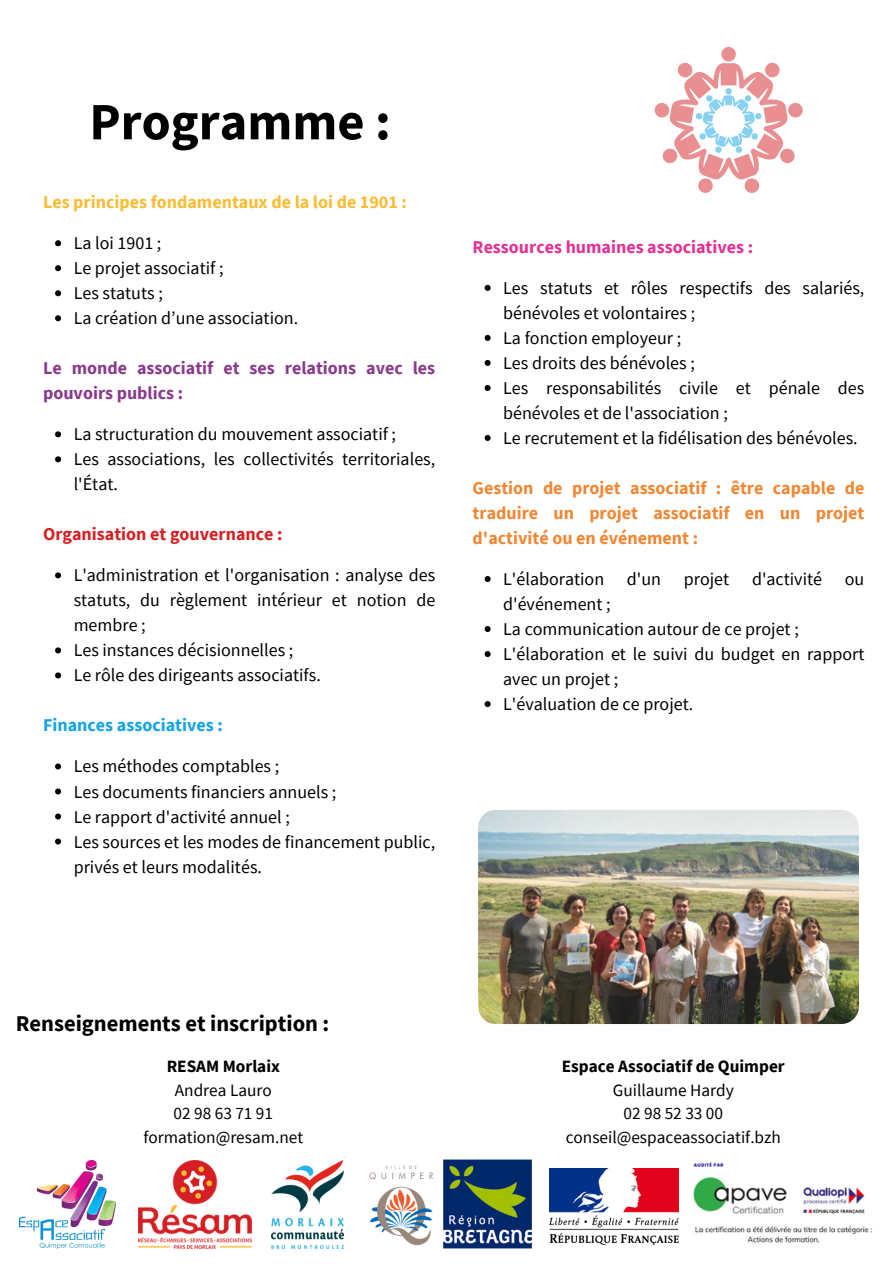
<style>
.page{position:relative;width:893px;height:1264px;background:#fff}
.page>*{position:absolute;margin:0;border:0;box-sizing:border-box;transform-origin:0 0}
.t1{font:700 52.5px "Source Sans Pro";color:#000}
.t2{font:700 22.5px "Source Sans Pro";color:#000}
.t3{font:18px/25px "Source Sans Pro";color:#000}
.t4{font:700 18px/25px "Source Sans Pro";color:#f18733;text-align:justify}
.t5{font:700 18px/25px "Source Sans Pro";color:#8a3a8d}
.t6{font:700 18px "Source Sans Pro";color:#fbbc33}
.t7{font:700 18px "Source Sans Pro";color:#e33193}
.t8{font:700 18px "Source Sans Pro";color:#d62024}
.t9{font:700 18px "Source Sans Pro";color:#14a4e4}
.t10{font:17.25px "Source Sans Pro";color:#000}
.t11{font:700 17.25px "Source Sans Pro";color:#000}
</style>
<div class="page">
<svg style="left:484px;top:285px;width:6px;height:6px"></svg>
<svg style="left:484px;top:335px;width:6px;height:6px"></svg>
<svg style="left:484px;top:360px;width:6px;height:6px"></svg>
<svg style="left:484px;top:385px;width:6px;height:6px"></svg>
<svg style="left:484px;top:435px;width:6px;height:6px"></svg>
<svg style="left:484px;top:576px;width:6px;height:6px"></svg>
<svg style="left:484px;top:626px;width:6px;height:6px"></svg>
<svg style="left:484px;top:651px;width:6px;height:6px"></svg>
<svg style="left:484px;top:701px;width:6px;height:6px"></svg>
<svg style="left:654px;top:47px;width:149px;height:146px"></svg>
<img style="left:478px;top:809px;width:380px;height:215px;border-radius:18px">
<svg style="left:55px;top:240px;width:6px;height:6px"></svg>
<svg style="left:55px;top:265px;width:6px;height:6px"></svg>
<svg style="left:55px;top:290px;width:6px;height:6px"></svg>
<svg style="left:55px;top:315px;width:6px;height:6px"></svg>
<svg style="left:55px;top:431px;width:6px;height:6px"></svg>
<svg style="left:55px;top:456px;width:6px;height:6px"></svg>
<svg style="left:55px;top:572px;width:6px;height:6px"></svg>
<svg style="left:55px;top:647px;width:6px;height:6px"></svg>
<svg style="left:55px;top:672px;width:6px;height:6px"></svg>
<svg style="left:55px;top:763px;width:6px;height:6px"></svg>
<svg style="left:55px;top:788px;width:6px;height:6px"></svg>
<svg style="left:55px;top:813px;width:6px;height:6px"></svg>
<svg style="left:55px;top:838px;width:6px;height:6px"></svg>
<img style="left:19px;top:1160px;width:97px;height:88px">
<img style="left:138px;top:1160px;width:113px;height:88px">
<img style="left:549px;top:1168px;width:130px;height:76px">
<img style="left:272px;top:1160px;width:72px;height:88px">
<img style="left:369px;top:1165px;width:64px;height:81px">
<img style="left:443px;top:1159px;width:88px;height:88px">
<img style="left:693px;top:1161px;width:179px;height:82px">
<p class="t1" style="left:89px;top:88px;width:303px">Programme :</p>
<p class="t6" style="left:43px;top:190px;width:365px">Les principes fondamentaux de la loi de 1901 :</p>
<p class="t3" style="left:74px;top:230px;width:89px">La loi 1901 ;</p>
<p class="t3" style="left:74px;top:255px;width:151px">Le projet associatif ;</p>
<p class="t3" style="left:74px;top:280px;width:91px">Les statuts ;</p>
<p class="t3" style="left:74px;top:305px;width:226px">La création d’une association.</p>
<p class="t5" style="left:43px;top:355px;width:393px">Le monde associatif et ses relations avec les pouvoirs publics :</p>
<p class="t3" style="left:74px;top:421px;width:324px">La structuration du mouvement associatif ;</p>
<p class="t3" style="left:74px;top:446px;width:363px">Les associations, les collectivités territoriales, l'État.</p>
<p class="t8" style="left:43px;top:522px;width:241px">Organisation et gouvernance :</p>
<p class="t3" style="left:74px;top:562px;width:363px;text-align:justify">L'administration et l'organisation : analyse des statuts, du règlement intérieur et notion de membre ;</p>
<p class="t3" style="left:74px;top:637px;width:221px">Les instances décisionnelles ;</p>
<p class="t3" style="left:74px;top:662px;width:249px">Le rôle des dirigeants associatifs.</p>
<p class="t9" style="left:43px;top:713px;width:181px">Finances associatives :</p>
<p class="t3" style="left:74px;top:753px;width:207px">Les méthodes comptables ;</p>
<p class="t3" style="left:74px;top:778px;width:264px">Les documents financiers annuels ;</p>
<p class="t3" style="left:74px;top:803px;width:218px">Le rapport d'activité annuel ;</p>
<p class="t3" style="left:74px;top:828px;width:363px">Les sources et les modes de financement public, privés et leurs modalités.</p>
<p class="t7" style="left:472px;top:235px;width:282px">Ressources humaines associatives :</p>
<p class="t3" style="left:503px;top:275px;width:362px">Les statuts et rôles respectifs des salariés, bénévoles et volontaires ;</p>
<p class="t3" style="left:503px;top:325px;width:179px">La fonction employeur ;</p>
<p class="t3" style="left:503px;top:350px;width:193px">Les droits des bénévoles ;</p>
<p class="t3" style="left:503px;top:375px;width:362px">Les responsabilités civile et pénale des bénévoles et de l'association ;</p>
<p class="t3" style="left:503px;top:425px;width:356px">Le recrutement et la fidélisation des bénévoles.</p>
<p class="t4" style="left:472px;top:475px;width:393px">Gestion de projet associatif : être capable de traduire un projet associatif en un projet d'activité ou en événement :</p>
<p class="t3" style="left:503px;top:566px;width:102px">L'élaboration</p>
<p class="t3" style="left:627px;top:566px;width:36px">d'un</p>
<p class="t3" style="left:683px;top:566px;width:47px">projet</p>
<p class="t3" style="left:752px;top:566px;width:72px">d'activité</p>
<p class="t3" style="left:844px;top:566px;width:21px">ou</p>
<p class="t3" style="left:503px;top:591px;width:109px">d'événement ;</p>
<p class="t3" style="left:503px;top:616px;width:297px">La communication autour de ce projet ;</p>
<p class="t3" style="left:503px;top:641px;width:362px">L'élaboration et le suivi du budget en rapport avec un projet ;</p>
<p class="t3" style="left:503px;top:691px;width:191px">L'évaluation de ce projet.</p>
<p class="t2" style="left:16px;top:1008px;width:315px">Renseignements et inscription :</p>
<p class="t11" style="left:167px;top:1055px;width:115px">RESAM Morlaix</p>
<p class="t10" style="left:175px;top:1078px;width:98px">Andrea Lauro</p>
<p class="t10" style="left:173px;top:1102px;width:101px">02 98 63 71 91</p>
<p class="t10" style="left:143px;top:1126px;width:161px">formation@resam.net</p>
<p class="t11" style="left:561px;top:1055px;width:224px">Espace Associatif de Quimper</p>
<p class="t10" style="left:612px;top:1078px;width:122px">Guillaume Hardy</p>
<p class="t10" style="left:623px;top:1102px;width:101px">02 98 52 33 00</p>
<p class="t10" style="left:565px;top:1126px;width:217px">conseil@espaceassociatif.bzh</p>
</div>
